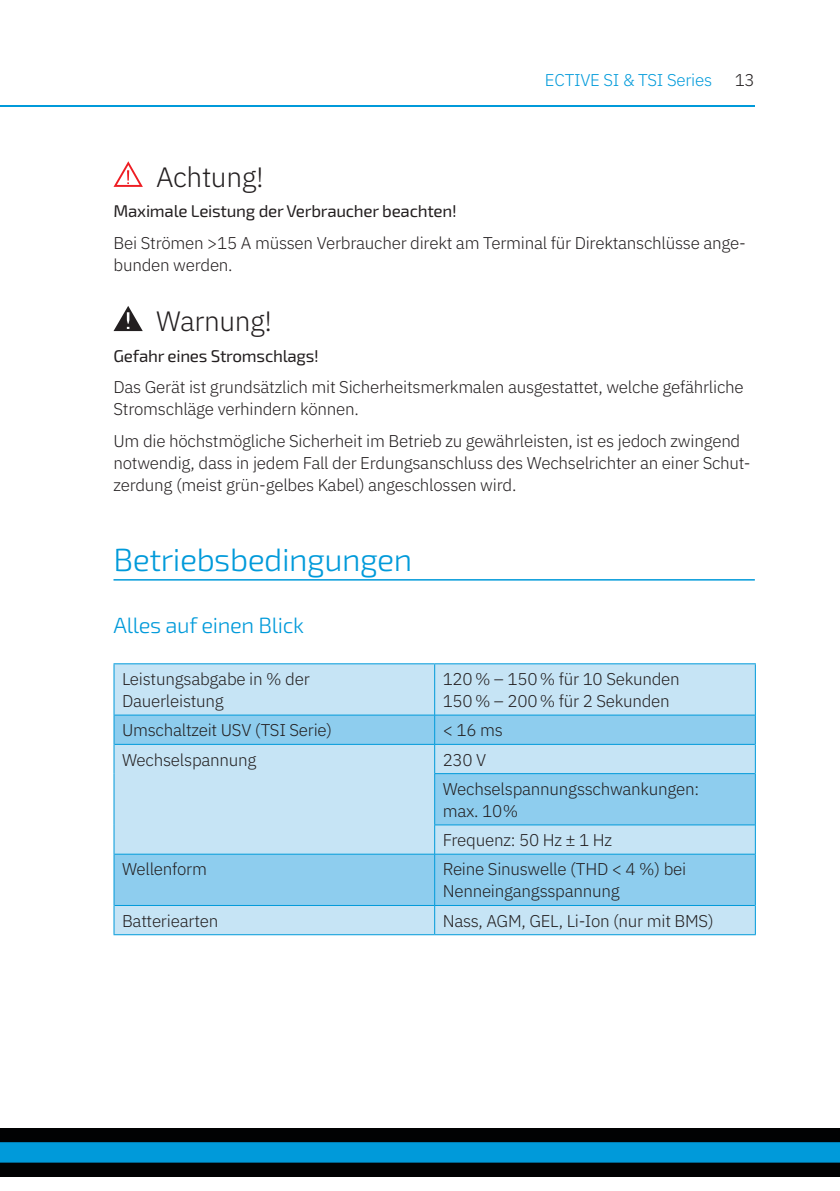
<style>
.page{position:relative;width:840px;height:1191px;background:#fff}
.page>*{position:absolute;margin:0;border:0;box-sizing:border-box;transform-origin:0 0}
.t1{font:300 32px "Exo 2";letter-spacing:-.015em;color:#009ada}
.t2{font:300 28px "IBM Plex Sans";letter-spacing:-.015em;color:#231f20}
.t3{font:300 22px "Exo 2";letter-spacing:-.015em;color:#009ada}
.t4{font:300 17px/22px "IBM Plex Sans";letter-spacing:-.015em;color:#231f20}
.t5{font:17px "Exo 2";letter-spacing:-.015em;color:#231f20}
.t6{font:300 17px "IBM Plex Sans";letter-spacing:-.015em;color:#009ada}
</style>
<div class="page">
<hr style="left:0;top:105px;width:754px;height:1px;background:#009ada">
<div style="left:0;top:1128px;width:839px;height:48px;background:#010203"></div>
<div style="left:0;top:1142px;width:839px;height:20px;background:#009ada"></div>
<hr style="left:113px;top:579px;width:641px;height:1px;background:#009ada">
<svg style="left:113px;top:161px;width:30px;height:26px"></svg>
<svg style="left:113px;top:306px;width:30px;height:25px"></svg>
<div style="left:114px;top:664px;width:640px;height:270px;background:#c6e4f5"></div>
<svg style="left:114px;top:715px;width:640px;height:190px;fill:#8ecdee"></svg>
<hr style="left:113px;top:663px;width:321px;height:1px;background:#009ada">
<hr style="left:113px;top:664px;width:1px;height:51px;background:#009ada">
<hr style="left:434px;top:663px;width:321px;height:1px;background:#009ada">
<hr style="left:754px;top:664px;width:1px;height:51px;background:#009ada">
<svg style="left:113px;top:715px;width:1px;height:58px"></svg>
<svg style="left:754px;top:715px;width:1px;height:58px"></svg>
<hr style="left:113px;top:773px;width:1px;height:52px;background:#009ada">
<hr style="left:754px;top:773px;width:1px;height:52px;background:#009ada">
<svg style="left:113px;top:825px;width:1px;height:29px"></svg>
<svg style="left:754px;top:825px;width:1px;height:29px"></svg>
<hr style="left:113px;top:854px;width:1px;height:51px;background:#009ada">
<hr style="left:754px;top:854px;width:1px;height:51px;background:#009ada">
<svg style="left:113px;top:905px;width:1px;height:29px"></svg>
<svg style="left:754px;top:905px;width:1px;height:29px"></svg>
<hr style="left:113px;top:934px;width:321px;height:1px;background:#009ada">
<hr style="left:434px;top:934px;width:321px;height:1px;background:#009ada">
<hr style="left:434px;top:664px;width:1px;height:51px;background:#009ada">
<hr style="left:114px;top:714px;width:320px;height:1px;background:#009ada">
<hr style="left:434px;top:714px;width:320px;height:1px;background:#009ada">
<hr style="left:114px;top:744px;width:320px;height:1px;background:#009ada">
<hr style="left:434px;top:744px;width:320px;height:1px;background:#009ada">
<svg style="left:434px;top:715px;width:1px;height:58px"></svg>
<hr style="left:434px;top:773px;width:320px;height:1px;background:#009ada">
<hr style="left:434px;top:774px;width:1px;height:50px;background:#009ada">
<hr style="left:434px;top:824px;width:320px;height:1px;background:#009ada">
<svg style="left:434px;top:825px;width:1px;height:29px"></svg>
<hr style="left:114px;top:854px;width:320px;height:1px;background:#009ada">
<hr style="left:434px;top:854px;width:320px;height:1px;background:#009ada">
<hr style="left:434px;top:854px;width:1px;height:51px;background:#009ada">
<hr style="left:114px;top:905px;width:320px;height:1px;background:#009ada">
<hr style="left:434px;top:905px;width:320px;height:1px;background:#009ada">
<svg style="left:434px;top:905px;width:1px;height:29px"></svg>
<p class="t6" style="left:544px;top:67px;width:169px">ECTIVE SI &amp; TSI Series</p>
<p class="t4" style="left:734px;top:67px;width:22px">13</p>
<h2 class="t2" style="left:156px;top:156px;width:109px">Achtung!</h2>
<p class="t5" style="left:113px;top:201px;width:344px">Maximale Leistung der Verbraucher beachten!</p>
<p class="t4" style="left:113px;top:231px;width:633px">Bei Strömen &gt;15 A müssen Verbraucher direkt am Terminal für Direktanschlüsse ange&shy;bunden werden.</p>
<h2 class="t2" style="left:156px;top:300px;width:118px">Warnung!</h2>
<p class="t5" style="left:113px;top:346px;width:207px">Gefahr eines Stromschlags!</p>
<p class="t4" style="left:113px;top:375px;width:631px">Das Gerät ist grundsätzlich mit Sicherheitsmerkmalen ausgestattet, welche gefährliche<br>Stromschläge verhindern können.</p>
<p class="t4" style="left:113px;top:428px;width:638px">Um die höchstmögliche Sicherheit im Betrieb zu gewährleisten, ist es jedoch zwingend notwendig, dass in jedem Fall der Erdungsanschluss des Wechselrichter an einer Schut&shy;zerdung (meist grün-gelbes Kabel) angeschlossen wird.</p>
<h1 class="t1" style="left:113px;top:541px;width:300px">Betriebsbedingungen</h1>
<p class="t3" style="left:113px;top:612px;width:192px">Alles auf einen Blick</p>
<p class="t4" style="left:122px;top:666px;width:189px">Leistungsabgabe in % der<br>Dauerleistung</p>
<p class="t4" style="left:442px;top:666px;width:238px">120 % – 150 % für 10 Sekunden<br>150 % – 200 % für 2 Sekunden</p>
<p class="t4" style="left:122px;top:718px;width:212px">Umschaltzeit USV (TSI Serie)</p>
<p class="t4" style="left:442px;top:718px;width:62px">&lt; 16 ms</p>
<p class="t4" style="left:122px;top:747px;width:136px">Wechselspannung</p>
<p class="t4" style="left:442px;top:743px;width:258px;line-height:29.2px">230 V<br>Wechselspannungsschwankungen:</p>
<p class="t4" style="left:442px;top:795px;width:171px;line-height:29.2px">max. 10%<br>Frequenz: 50 Hz ± 1 Hz</p>
<p class="t4" style="left:122px;top:857px;width:86px">Wellenform</p>
<p class="t4" style="left:442px;top:857px;width:245px">Reine Sinuswelle (THD &lt; 4 %) bei<br>Nenneingangsspannung</p>
<p class="t4" style="left:122px;top:908px;width:98px">Batteriearten</p>
<p class="t4" style="left:442px;top:908px;width:272px">Nass, AGM, GEL, Li-Ion (nur mit BMS)</p>
</div>
